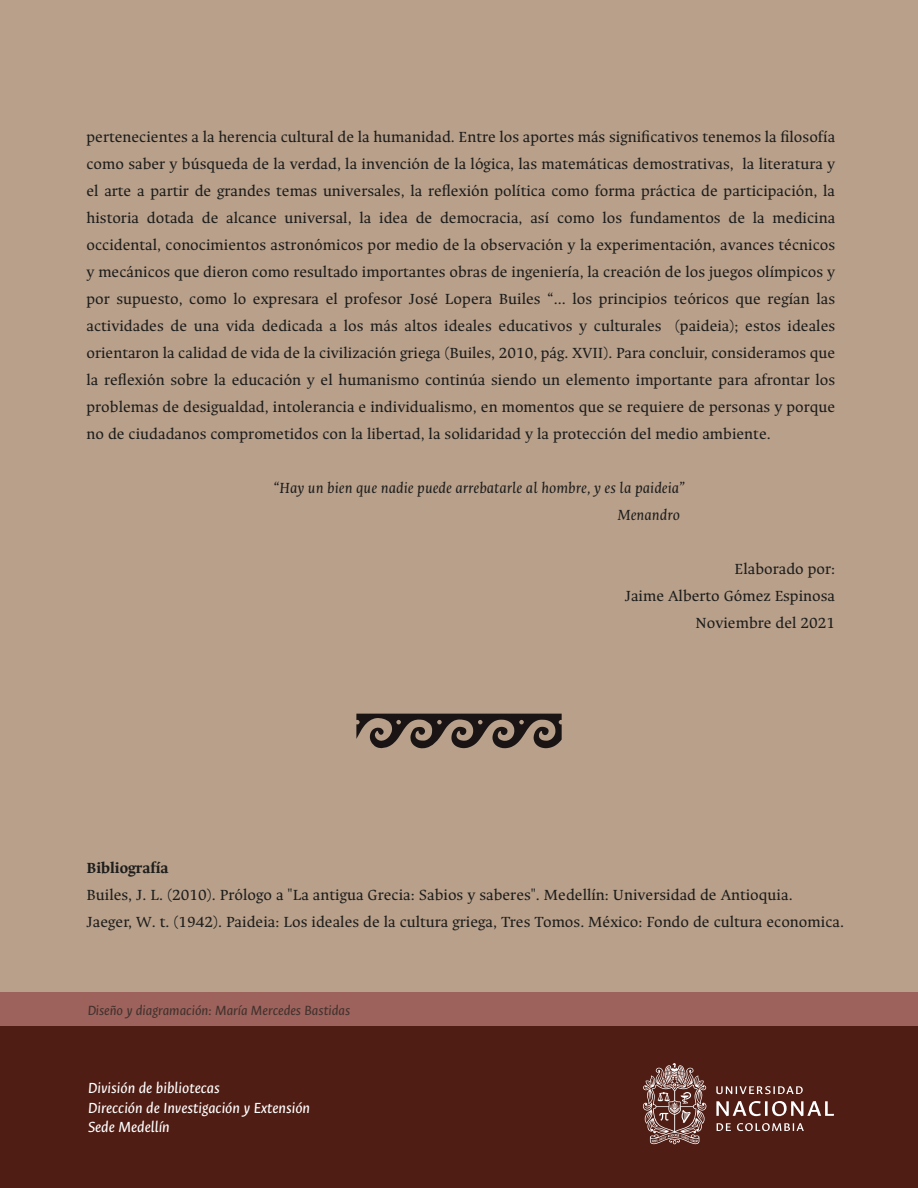
<style>
.page{position:relative;width:918px;height:1188px;background:#b8a08b}
.page>*{position:absolute;margin:0;border:0;box-sizing:border-box;transform-origin:0 0}
.t1{font:16.5px/27px "Ancizar Serif";color:#1d1d1b;text-align:justify}
.t2{font:italic 16.5px/19.5px "Ancizar Sans";color:#fff}
.t3{font:italic 16.5px/27px "Ancizar Serif";color:#1d1d1b}
.t4{font:700 16.5px "Ancizar Serif";color:#1d1d1b}
.t5{font:italic 15px "Ancizar Sans";color:#1d1d1b}
</style>
<div class="page">
<div style="left:0;top:993px;width:918px;height:173px;background:#9c625b"></div>
<div style="left:0;top:1027px;width:918px;height:161px;background:#4f1d14"></div>
<svg style="left:716px;top:1086px;width:87px;height:8px"></svg>
<svg style="left:716px;top:1101px;width:118px;height:15px"></svg>
<svg style="left:717px;top:1123px;width:14px;height:8px"></svg>
<svg style="left:737px;top:1123px;width:67px;height:8px"></svg>
<svg style="left:643px;top:1063px;width:63px;height:81px"></svg>
<svg style="left:356px;top:714px;width:206px;height:35px"></svg>
<p class="t1" style="left:86px;top:124px;width:750px">pertenecientes a la herencia cultural de la humanidad. Entre los aportes más significativos tenemos la filosofía como saber y búsqueda de la verdad, la invención de la lógica, las matemáticas demostrativas, la literatura y el arte a partir de grandes temas universales, la reflexión política como forma práctica de participación, la historia dotada de alcance universal, la idea de democracia, así como los fundamentos de la medicina occidental, conocimientos astronómicos por medio de la observación y la experimentación, avances técnicos y mecánicos que dieron como resultado importantes obras de ingeniería, la creación de los juegos olímpicos y por supuesto, como lo expresara el profesor José Lopera Builes “… los principios teóricos que regían las actividades de una vida dedicada a los más altos ideales educativos y culturales (paideia); estos ideales orientaron la calidad de vida de la civilización griega (Builes, 2010, pág. XVII). Para concluir, consideramos que la reflexión sobre la educación y el humanismo continúa siendo un elemento importante para afrontar los problemas de desigualdad, intolerancia e individualismo, en momentos que se requiere de personas y porque no de ciudadanos comprometidos con la libertad, la solidaridad y la protección del medio ambiente.</p>
<p class="t3" style="left:617px;top:475px;width:70px;text-indent:-344px">“Hay un bien que nadie puede arrebatarle al hombre, y es la paideia”<br>Menandro</p>
<p class="t1" style="left:625px;top:556px;width:212px;text-align:right">Elaborado por:<br>Jaime Alberto Gómez Espinosa<br>Noviembre del 2021</p>
<p class="t4" style="left:86px;top:858px;width:84px">Bibliografía</p>
<p class="t1" style="left:86px;top:881px;width:759px">Builes, J. L. (2010). Prólogo a "La antigua Grecia: Sabios y saberes". Medellín: Universidad de Antioquia.<br>Jaeger, W. t. (1942). Paideia: Los ideales de la cultura griega, Tres Tomos. México: Fondo de cultura economica.</p>
<p class="t5" style="left:87px;top:1002px;width:265px">Diseño y diagramación: María Mercedes Bastidas</p>
<p class="t2" style="left:88px;top:1078px;width:223px">División de bibliotecas<br>Dirección de Investigación y Extensión<br>Sede Medellín</p>
</div>
